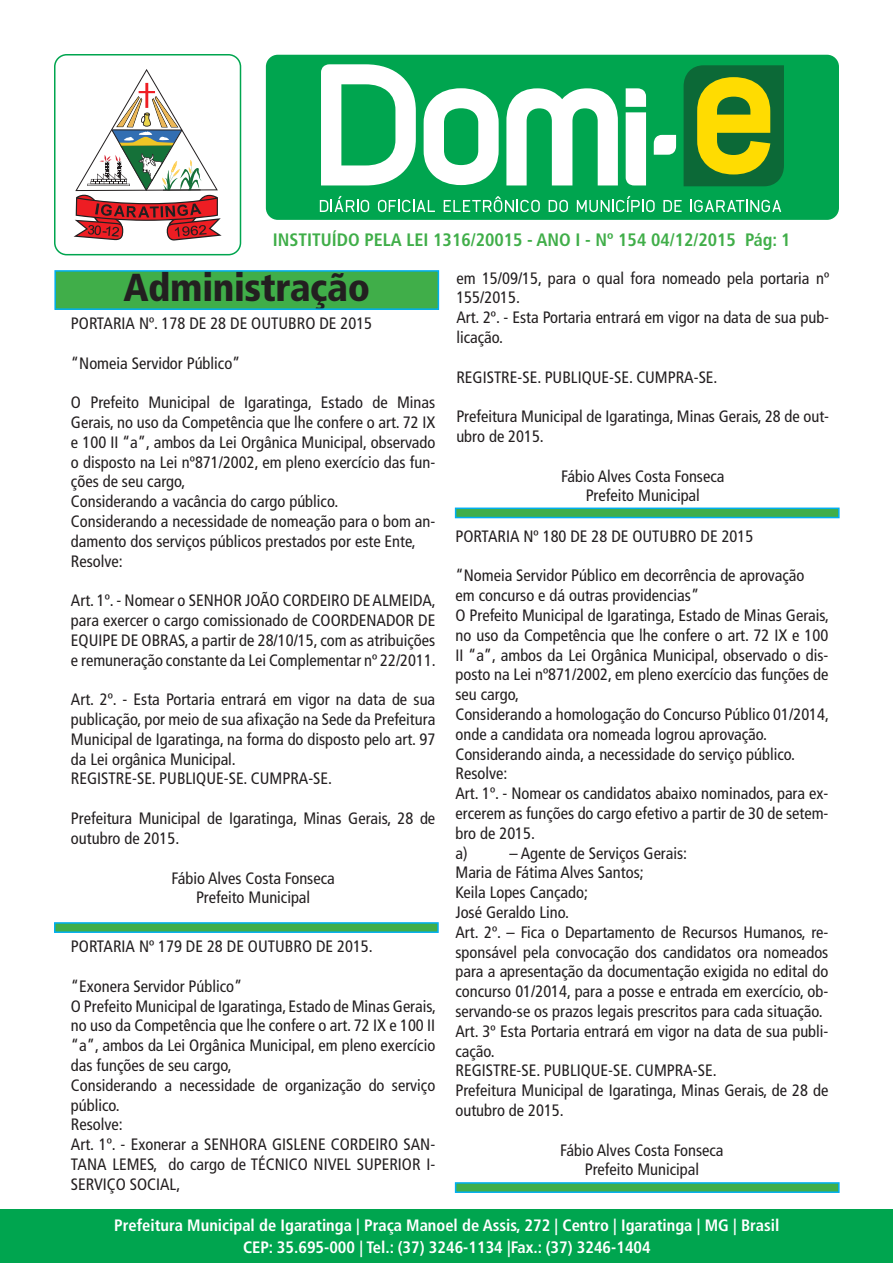
<style>
.page{position:relative;width:893px;height:1263px;background:#fff}
.page>*{position:absolute;margin:0;border:0;box-sizing:border-box;transform-origin:0 0}
.Titulo{font:900 condensed 39px "Frutiger LT Std";letter-spacing:-.01em;color:#231f20}
.t1{font:700 condensed 18px "Frutiger LT Std";color:#40ae49}
.t2{font:condensed 16.5px/19.8px "Frutiger LT Std";color:#231f20}
.t3{font:700 condensed 16.5px "Frutiger LT Std";color:#fff}
</style>
<div class="page">
<div style="left:1px;top:1209px;width:892px;height:53px;background:#00a54f"></div>
<div style="left:266px;top:55px;width:573px;height:165px;background:#00a54f;border-radius:12px"></div>
<svg style="left:684px;top:65px;width:100px;height:121px;background:#6c9721"></svg>
<svg style="left:424px;top:88px;width:75px;height:97px"></svg>
<svg style="left:506px;top:88px;width:112px;height:97px"></svg>
<svg style="left:654px;top:135px;width:22px;height:20px"></svg>
<svg style="left:321px;top:64px;width:95px;height:121px"></svg>
<svg style="left:626px;top:88px;width:20px;height:97px;background:#ecf8f2"></svg>
<svg style="left:74px;top:69px;width:148px;height:172px"></svg>
<hr style="left:163px;top:189px;width:38px;height:2px;background:#231f20">
<div style="left:54px;top:54px;width:187px;height:201px;border:2px solid #00a54f;border-radius:12px"></div>
<svg style="left:320px;top:196px;width:49px;height:16px"></svg>
<svg style="left:378px;top:200px;width:57px;height:12px"></svg>
<svg style="left:444px;top:196px;width:96px;height:16px"></svg>
<svg style="left:549px;top:200px;width:19px;height:12px"></svg>
<svg style="left:577px;top:196px;width:78px;height:16px"></svg>
<svg style="left:663px;top:200px;width:19px;height:12px"></svg>
<svg style="left:690px;top:200px;width:91px;height:12px"></svg>
<div style="left:54px;top:922px;width:385px;height:11px;background:#40ae49;border:2px solid #00aeef"></div>
<div style="left:55px;top:271px;width:383px;height:38px;background:#40ae49"></div>
<div style="left:54px;top:270px;width:385px;height:40px;border:2px solid #00aeef"></div>
<div style="left:455px;top:1182px;width:385px;height:11px;background:#40ae49;border:2px solid #00aeef"></div>
<div style="left:455px;top:507px;width:385px;height:11px;background:#40ae49;border:2px solid #00aeef"></div>
<p class="t1" style="left:273px;top:229px;width:519px">INSTITUÍDO PELA LEI 1316/20015 - ANO I - Nº 154 04/12/2015 Pág: 1</p>
<p class="Titulo" style="left:123px;top:264px;width:248px">Administração</p>
<p class="t2" style="left:71px;top:313px;width:303px">PORTARIA Nº. 178 DE 28 DE OUTUBRO DE 2015</p>
<p class="t2" style="left:71px;top:353px;width:171px">“Nomeia Servidor Público”</p>
<p class="t2" style="left:71px;top:393px;width:366px;text-align:justify">O Prefeito Municipal de Igaratinga, Estado de Minas Gerais, no uso da Competência que lhe confere o art. 72 IX e 100 II “a”, ambos da Lei Orgânica Municipal, observado o disposto na Lei nº871/2002, em pleno exercício das fun&shy;ções de seu cargo,</p>
<p class="t2" style="left:71px;top:492px;width:269px">Considerando a vacância do cargo público.</p>
<p class="t2" style="left:71px;top:511px;width:366px">Considerando a necessidade de nomeação para o bom an&shy;damento dos serviços públicos prestados por este Ente,</p>
<p class="t2" style="left:71px;top:551px;width:53px">Resolve:</p>
<p class="t2" style="left:71px;top:591px;width:366px;text-align:justify">Art. 1º. - Nomear o SENHOR JOÃO CORDEIRO DE ALMEIDA, para exercer o cargo comissionado de COORDENADOR DE EQUIPE DE OBRAS, a partir de 28/10/15, com as atribuições e remuneração constante da Lei Complementar nº 22/2011.</p>
<p class="t2" style="left:71px;top:690px;width:366px;text-align:justify">Art. 2º. - Esta Portaria entrará em vigor na data de sua publicação, por meio de sua afixação na Sede da Prefeitura Municipal de Igaratinga, na forma do disposto pelo art. 97 da Lei orgânica Municipal.</p>
<p class="t2" style="left:71px;top:769px;width:263px">REGISTRE-SE. PUBLIQUE-SE. CUMPRA-SE.</p>
<p class="t2" style="left:71px;top:808px;width:366px">Prefeitura Municipal de Igaratinga, Minas Gerais, 28 de outubro de 2015.</p>
<p class="t2" style="left:171px;top:868px;width:165px">Fábio Alves Costa Fonseca</p>
<p class="t2" style="left:196px;top:888px;width:116px">Prefeito Municipal</p>
<p class="t2" style="left:71px;top:937px;width:303px">PORTARIA Nº 179 DE 28 DE OUTUBRO DE 2015.</p>
<p class="t2" style="left:71px;top:976px;width:173px">“Exonera Servidor Público”</p>
<p class="t2" style="left:71px;top:996px;width:366px;text-align:justify">O Prefeito Municipal de Igaratinga, Estado de Minas Gerais, no uso da Competência que lhe confere o art. 72 IX e 100 II “a”, ambos da Lei Orgânica Municipal, em pleno exercício das funções de seu cargo,</p>
<p class="t2" style="left:71px;top:1075px;width:366px">Considerando a necessidade de organização do serviço público.</p>
<p class="t2" style="left:71px;top:1115px;width:53px">Resolve:</p>
<p class="t2" style="left:71px;top:1135px;width:366px;text-align:justify">Art. 1º. - Exonerar a SENHORA GISLENE CORDEIRO SAN-TANA LEMES, do cargo de TÉCNICO NIVEL SUPERIOR I-SERVIÇO SOCIAL,</p>
<p class="t2" style="left:456px;top:268px;width:374px">em 15/09/15, para o qual fora nomeado pela portaria nº<br>155/2015.</p>
<p class="t2" style="left:456px;top:308px;width:374px">Art. 2º. - Esta Portaria entrará em vigor na data de sua pub&shy;licação.</p>
<p class="t2" style="left:456px;top:367px;width:263px">REGISTRE-SE. PUBLIQUE-SE. CUMPRA-SE.</p>
<p class="t2" style="left:456px;top:407px;width:374px">Prefeitura Municipal de Igaratinga, Minas Gerais, 28 de out&shy;ubro de 2015.</p>
<p class="t2" style="left:561px;top:466px;width:165px">Fábio Alves Costa Fonseca</p>
<p class="t2" style="left:586px;top:486px;width:116px">Prefeito Municipal</p>
<p class="t2" style="left:455px;top:526px;width:299px">PORTARIA Nº 180 DE 28 DE OUTUBRO DE 2015</p>
<p class="t2" style="left:455px;top:566px;width:350px">“Nomeia Servidor Público em decorrência de aprovação</p>
<p class="t2" style="left:455px;top:586px;width:245px">em concurso e dá outras providencias”</p>
<p class="t2" style="left:455px;top:605px;width:375px;text-align:justify">O Prefeito Municipal de Igaratinga, Estado de Minas Gerais, no uso da Competência que lhe confere o art. 72 IX e 100<br>II “a”, ambos da Lei Orgânica Municipal, observado o dis&shy;posto na Lei nº871/2002, em pleno exercício das funções de seu cargo,</p>
<p class="t2" style="left:455px;top:704px;width:375px">Considerando a homologação do Concurso Público 01/2014, onde a candidata ora nomeada logrou aprovação.</p>
<p class="t2" style="left:455px;top:744px;width:341px">Considerando ainda, a necessidade do serviço público.</p>
<p class="t2" style="left:455px;top:764px;width:53px">Resolve:</p>
<p class="t2" style="left:455px;top:784px;width:374px;text-align:justify">Art. 1º. - Nomear os candidatos abaixo nominados, para ex&shy;ercerem as funções do cargo efetivo a partir de 30 de setem&shy;bro de 2015.</p>
<p class="t2" style="left:455px;top:843px;width:14px">a)</p>
<p class="t2" style="left:509px;top:843px;width:179px">– Agente de Serviços Gerais:</p>
<p class="t2" style="left:455px;top:863px;width:190px">Maria de Fátima Alves Santos;</p>
<p class="t2" style="left:455px;top:883px;width:134px">Keila Lopes Cançado;</p>
<p class="t2" style="left:455px;top:902px;width:115px">José Geraldo Lino.</p>
<p class="t2" style="left:455px;top:922px;width:374px;text-align:justify">Art. 2º. – Fica o Departamento de Recursos Humanos, re&shy;sponsável pela convocação dos candidatos ora nomeados para a apresentação da documentação exigida no edital do concurso 01/2014, para a posse e entrada em exercício, ob&shy;servando-se os prazos legais prescritos para cada situação.</p>
<p class="t2" style="left:455px;top:1021px;width:374px">Art. 3º Esta Portaria entrará em vigor na data de sua publi&shy;cação.</p>
<p class="t2" style="left:455px;top:1061px;width:263px">REGISTRE-SE. PUBLIQUE-SE. CUMPRA-SE.</p>
<p class="t2" style="left:455px;top:1081px;width:374px">Prefeitura Municipal de Igaratinga, Minas Gerais, de 28 de outubro de 2015.</p>
<p class="t2" style="left:560px;top:1140px;width:165px">Fábio Alves Costa Fonseca</p>
<p class="t2" style="left:585px;top:1160px;width:116px">Prefeito Municipal</p>
<p class="t3" style="left:114px;top:1215px;width:667px">Prefeitura Municipal de Igaratinga | Praça Manoel de Assis, 272 | Centro | Igaratinga | MG | Brasil</p>
<p class="t3" style="left:243px;top:1237px;width:409px">CEP: 35.695-000 | Tel.: (37) 3246-1134 |Fax.: (37) 3246-1404</p>
</div>
